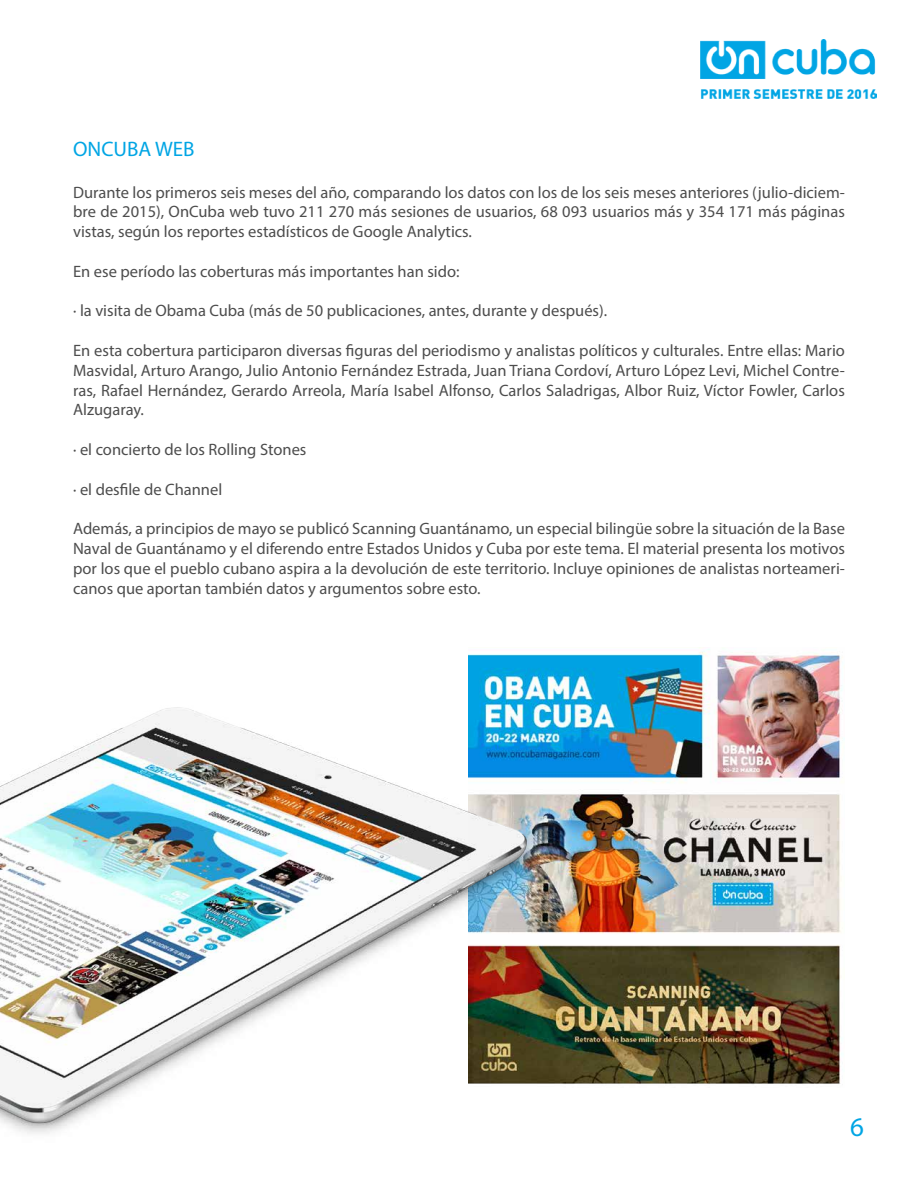
<style>
.page{position:relative;width:918px;height:1188px;background:#fff}
.page>*{position:absolute;margin:0;border:0;box-sizing:border-box;transform-origin:0 0}
.t1{font:27px "Myriad Pro";color:#01a5e4}
.t2{font:21px "Myriad Pro";color:#01a5e4}
.t3{font:16.5px/19.8px "Myriad Pro";color:#4d4d4d;text-align:justify}
</style>
<div class="page">
<img style="left:700px;top:39px;width:177px;height:60px">
<img style="left:468px;top:647px;width:377px;height:437px">
<img style="left:0;top:655px;width:548px;height:479px">
<p class="t2" style="left:73px;top:136px;width:123px">ONCUBA WEB</p>
<p class="t3" style="left:73px;top:182px;width:773px">Durante los primeros seis meses del año, comparando los datos con los de los seis meses anteriores (julio-diciem&shy;bre de 2015), OnCuba web tuvo 211 270 más sesiones de usuarios, 68 093 usuarios más y 354 171 más páginas vistas, según los reportes estadísticos de Google Analytics.</p>
<p class="t3" style="left:73px;top:261px;width:388px">En ese período las coberturas más importantes han sido:</p>
<p class="t3" style="left:73px;top:301px;width:536px">· la visita de Obama Cuba (más de 50 publicaciones, antes, durante y después).</p>
<p class="t3" style="left:73px;top:340px;width:773px">En esta cobertura participaron diversas figuras del periodismo y analistas políticos y culturales. Entre ellas: Mario Masvidal, Arturo Arango, Julio Antonio Fernández Estrada, Juan Triana Cordoví, Arturo López Levi, Michel Contre&shy;ras, Rafael Hernández, Gerardo Arreola, María Isabel Alfonso, Carlos Saladrigas, Albor Ruiz, Víctor Fowler, Carlos Alzugaray.</p>
<p class="t3" style="left:73px;top:439px;width:235px">· el concierto de los Rolling Stones</p>
<p class="t3" style="left:73px;top:479px;width:151px">· el desfile de Channel</p>
<p class="t3" style="left:73px;top:518px;width:773px">Además, a principios de mayo se publicó Scanning Guantánamo, un especial bilingüe sobre la situación de la Base Naval de Guantánamo y el diferendo entre Estados Unidos y Cuba por este tema. El material presenta los motivos por los que el pueblo cubano aspira a la devolución de este territorio. Incluye opiniones de analistas norteameri&shy;canos que aportan también datos y argumentos sobre esto.</p>
<h1 class="t1" style="left:850px;top:1110px;width:15px">6</h1>
</div>
